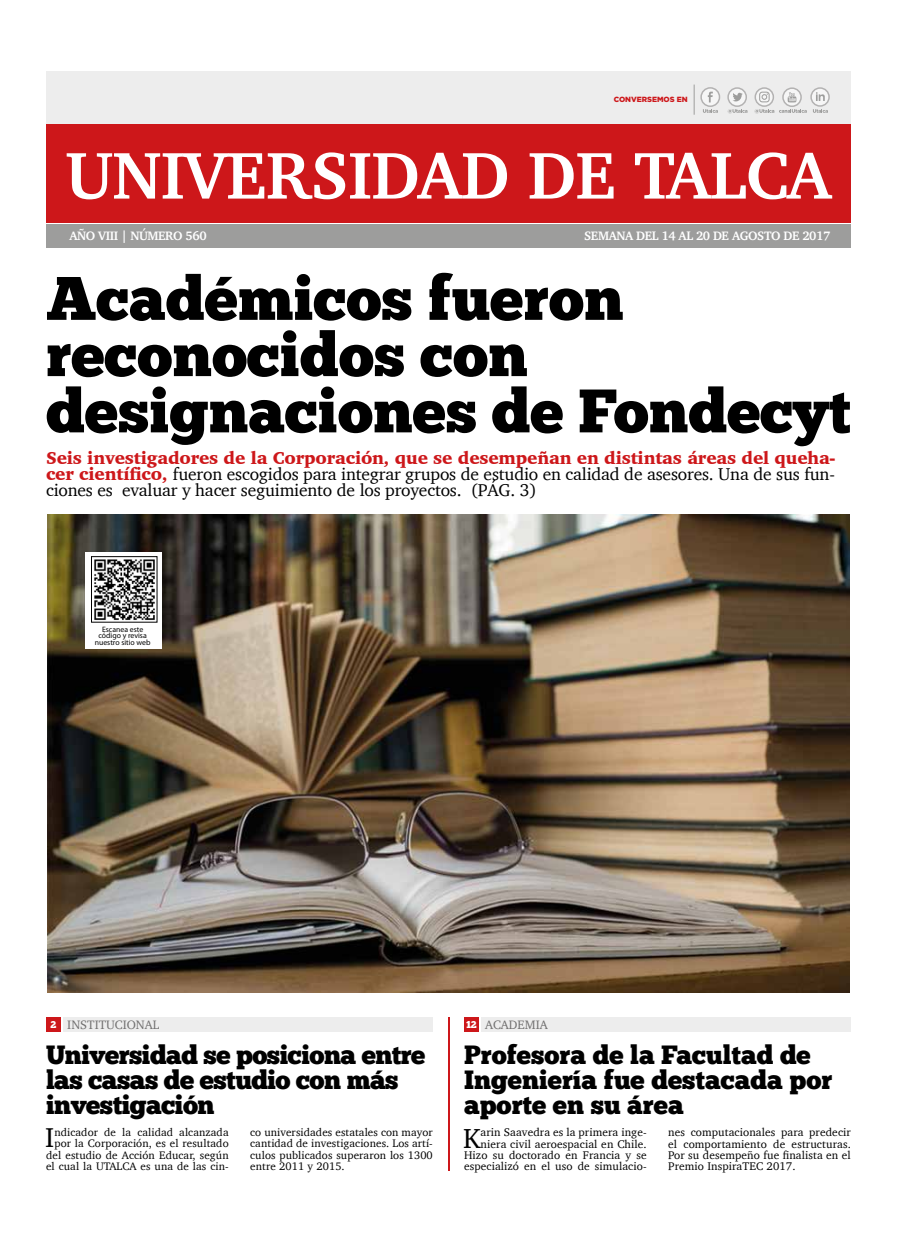
<style>
.page{position:relative;width:904px;height:1241px;background:#fff}
.page>*{position:absolute;margin:0;border:0;box-sizing:border-box;transform-origin:0 0}
.t1{font:700 67.5px "Charter";letter-spacing:-.01em;color:#fff}
.t2{font:61.25px/56.2px "Chunk Five Ex";color:#000}
.t3{font:28.12px "Charter";color:#000}
.t4{font:27.88px "Charter";color:#000}
.t5{font:26.25px/25px "Chunk Five Ex";letter-spacing:-.02em;color:#000}
.t6{font:26.25px/25px "Chunk Five Ex";color:#000}
.t7{font:17.5px/16.2px "Charter";letter-spacing:-.01em;color:#000;text-align:justify}
.t8{font:700 12.5px "Charter";letter-spacing:-.03em;color:#fff}
.t9{font:12.5px "Charter";color:#706f6f}
.t10{font:11.38px/11.2px "Charter";letter-spacing:.01em;color:#000;text-align:right}
.t11{font:11.12px/11.2px "Charter";letter-spacing:.01em;color:#000;text-align:right}
.t12{font:7.75px/6.6px "Myriad Pro";color:#000;text-align:center}
.t13{font:900 7.5px "Gotham";color:#cd171a}
.s1{font-weight:900;color:#cd171a}
.s2{font-family:"Chunk Five Ex";font-size:10px;color:#fff}
</style>
<div class="page">
<img style="left:47px;top:514px;width:802px;height:478px">
<div style="left:46px;top:224px;width:804px;height:23px;background:#9d9d9c"></div>
<div style="left:46px;top:71px;width:804px;height:125px;background:#ededed"></div>
<div style="left:46px;top:125px;width:804px;height:98px;background:#cd171a"></div>
<div style="left:85px;top:552px;width:77px;height:96px;background:#fff"></div>
<img style="left:94px;top:559px;width:61px;height:61px">
<div style="left:91px;top:556px;width:66px;height:66px;border:1px solid #000"></div>
<hr style="left:694px;top:85px;width:1px;height:30px;background:#9d9d9c">
<svg style="left:783px;top:88px;width:18px;height:18px"></svg>
<div style="left:782px;top:87px;width:19px;height:20px;border:1px solid #b3b2b2;border-radius:50%"></div>
<svg style="left:787px;top:92px;width:9px;height:10px"></svg>
<svg style="left:701px;top:88px;width:18px;height:18px"></svg>
<div style="left:700px;top:87px;width:20px;height:20px;border:1px solid #b3b2b2;border-radius:50%"></div>
<svg style="left:707px;top:92px;width:5px;height:10px"></svg>
<svg style="left:728px;top:88px;width:18px;height:18px"></svg>
<div style="left:727px;top:87px;width:20px;height:20px;border:1px solid #b3b2b2;border-radius:50%"></div>
<svg style="left:732px;top:93px;width:10px;height:8px"></svg>
<svg style="left:755px;top:88px;width:18px;height:18px"></svg>
<div style="left:754px;top:87px;width:20px;height:20px;border:1px solid #b3b2b2;border-radius:50%"></div>
<svg style="left:811px;top:88px;width:18px;height:18px"></svg>
<div style="left:810px;top:87px;width:19px;height:20px;border:1px solid #b3b2b2;border-radius:50%"></div>
<svg style="left:816px;top:92px;width:8px;height:9px"></svg>
<div style="left:759px;top:92px;width:10px;height:10px;border:1px solid #9d9d9c;border-radius:3px"></div>
<svg style="left:761px;top:93px;width:7px;height:7px"></svg>
<svg style="left:703px;top:109px;width:15px;height:4px"></svg>
<svg style="left:813px;top:109px;width:15px;height:4px"></svg>
<svg style="left:727px;top:109px;width:20px;height:4px"></svg>
<svg style="left:754px;top:109px;width:52px;height:4px"></svg>
<hr style="left:448px;top:1016px;width:2px;height:153px;background:#cd171a">
<div style="left:46px;top:1016px;width:15px;height:15px;background:#cd171a"></div>
<div style="left:63px;top:1016px;width:370px;height:15px;background:#ededed"></div>
<div style="left:464px;top:1016px;width:15px;height:15px;background:#cd171a"></div>
<div style="left:481px;top:1016px;width:369px;height:15px;background:#ededed"></div>
<p class="t13" style="left:613px;top:94px;width:75px">CONVERSEMOS EN</p>
<h1 class="t1" style="left:65px;top:117px;width:767px">UNIVERSIDAD DE TALCA</h1>
<p class="t8" style="left:69px;top:225px;width:139px">AÑO VIII | NÚMERO 560</p>
<p class="t8" style="left:584px;top:225px;width:248px">SEMANA DEL 14 AL 20 DE AGOSTO DE 2017</p>
<h2 class="t2" style="left:46px;top:269px;width:806px">Académicos fueron reconocidos con designaciones de Fondecyt</h2>
<p class="t7" style="left:46px;top:449px;width:791px"><span class="s1">Seis investigadores de la Corporación, que se desempeñan en distintas áreas del queha&shy;cer científico,</span> fueron escogidos para integrar grupos de estudio en calidad de asesores. Una de sus fun&shy;ciones es evaluar y hacer seguimiento de los proyectos. (PÁG. 3)</p>
<p class="t12" style="left:95px;top:625px;width:57px">Escanea este código y revisa nuestro sitio web</p>
<p class="t9" style="left:50px;top:1013px;width:110px"><span class="s2">2</span> INSTITUCIONAL</p>
<h3 class="t5" style="left:46px;top:1041px;width:381px">Universidad se posiciona entre las casas de estudio con más investigación</h3>
<h3 class="t4" style="left:45px;top:1113px;width:11px">I</h3>
<p class="t11" style="left:46px;top:1126px;width:184px">ndicador de la calidad alcanzada por la Corporación, es el resultado del estudio de Acción Educar, según el cual la UTALCA es una de las cin-</p>
<p class="t11" style="left:250px;top:1126px;width:184px;text-align:justify">co universidades estatales con mayor cantidad de investigaciones. Los artí&shy;culos publicados superaron los 1300 entre 2011 y 2015.</p>
<p class="t9" style="left:466px;top:1013px;width:83px"><span class="s2">12</span> ACADEMIA</p>
<h3 class="t6" style="left:464px;top:1041px;width:370px">Profesora de la Facultad de<br>Ingeniería fue destacada por aporte en su área</h3>
<h3 class="t3" style="left:463px;top:1113px;width:19px">K</h3>
<p class="t10" style="left:464px;top:1126px;width:184px">arin Saavedra es la primera inge&shy;niera civil aeroespacial en Chile.<br>Hizo su doctorado en Francia y se especializó en el uso de simulacio-</p>
<p class="t10" style="left:668px;top:1126px;width:184px;text-align:justify">nes computacionales para predecir el comportamiento de estructuras.<br>Por su desempeño fue finalista en el Premio InspiraTEC 2017.</p>
</div>
